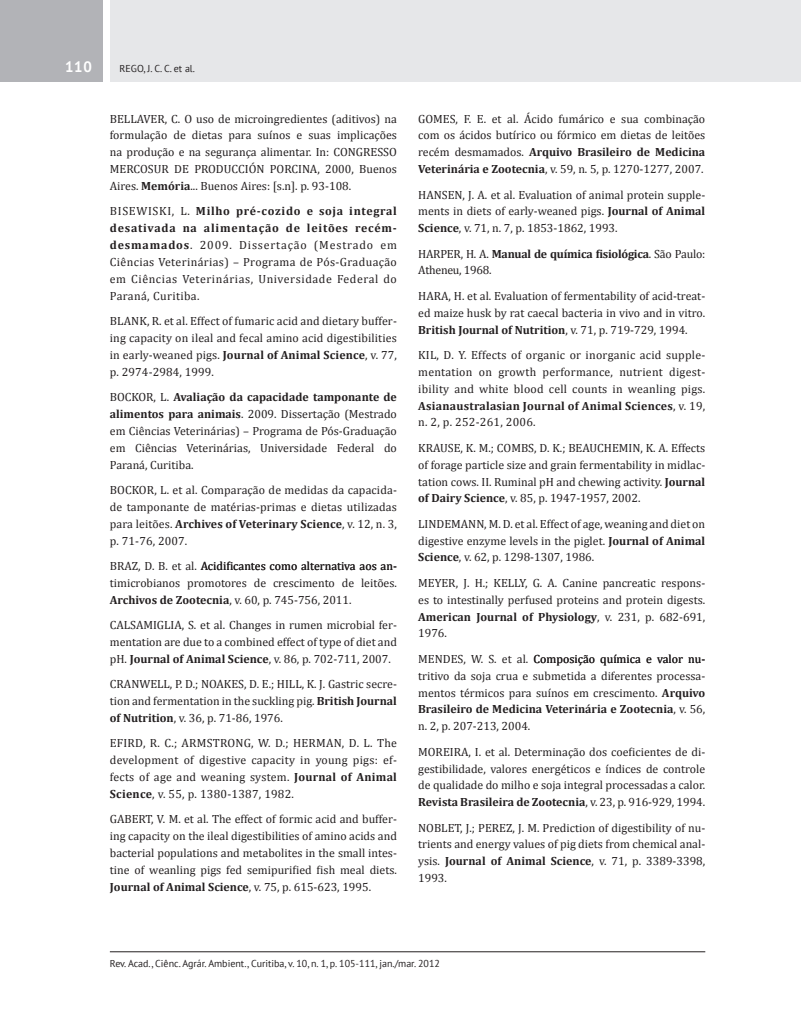
<style>
.page{position:relative;width:801px;height:1028px;background:#fff}
.page>*{position:absolute;margin:0;border:0;box-sizing:border-box;transform-origin:0 0}
.t1{font:700 15px "PT Sans";color:#fff}
.Referências{font:11.88px/16.9px "Cambria";color:#231f20;text-align:justify}
.Referências-2{font:11.88px/16.9px "Cambria";letter-spacing:-.02em;color:#231f20}
.t2{font:10px "PT Sans";color:#231f20}
.s1{font-weight:700}
</style>
<div class="page">
<div style="left:783px;top:0;width:18px;height:82px;background:#e6e7e9"></div>
<div style="left:110px;top:0;width:673px;height:82px;background:#e6e7e9"></div>
<div style="left:0;top:0;width:103px;height:82px;background:#b2b3b7"></div>
<hr style="left:110px;top:951px;width:595px;height:1px;background:#231f20">
<p class="t1" style="left:65px;top:57px;width:29px">110</p>
<p class="t2" style="left:120px;top:62px;width:77px">REGO, J. C. C. et al.</p>
<p class="Referências" style="left:110px;top:110px;width:289px">BELLAVER, C. O uso de microingredientes (aditivos) na formulação de dietas para suínos e suas implicações na produção e na segurança alimentar. In: CONGRESSO MERCOSUR DE PRODUCCIÓN PORCINA, 2000, Buenos Aires. <span class="s1">Memória</span>... Buenos Aires: [s.n]. p. 93-108.</p>
<p class="Referências" style="left:110px;top:203px;width:289px">BISEWISKI, L. <span class="s1">Milho pré-cozido e soja integral desativada na alimentação de leitões recém&shy;desmamados</span>. 2009. Dissertação (Mestrado em Ciências Veterinárias) – Programa de Pós-Graduação em Ciências Veterinárias, Universidade Federal do Paraná, Curitiba.</p>
<p class="Referências" style="left:110px;top:312px;width:289px">BLANK, R. et al. Effect of fumaric acid and dietary buffer&shy;ing capacity on ileal and fecal amino acid digestibilities in early-weaned pigs. <span class="s1">Journal of Animal Science</span>, v. 77, p. 2974-2984, 1999.</p>
<p class="Referências" style="left:110px;top:388px;width:289px">BOCKOR, L. <span class="s1">Avaliação da capacidade tamponante de alimentos para animais</span>. 2009. Dissertação (Mestrado em Ciências Veterinárias) – Programa de Pós-Graduação em Ciências Veterinárias, Universidade Federal do Paraná, Curitiba.</p>
<p class="Referências" style="left:110px;top:481px;width:289px">BOCKOR, L. et al. Comparação de medidas da capacida&shy;de tamponante de matérias-primas e dietas utilizadas para leitões. <span class="s1">Archives of Veterinary Science</span>, v. 12, n. 3, p. 71-76, 2007.</p>
<p class="Referências" style="left:110px;top:557px;width:289px">BRAZ, D. B. et al. Acidificantes como alternativa aos an&shy;timicrobianos promotores de crescimento de leitões.<br><span class="s1">Archivos de Zootecnia</span>, v. 60, p. 745-756, 2011.</p>
<p class="Referências" style="left:110px;top:616px;width:289px">CALSAMIGLIA, S. et al. Changes in rumen microbial fer&shy;mentation are due to a combined effect of type of diet and pH. <span class="s1">Journal of Animal Science</span>, v. 86, p. 702-711, 2007.</p>
<p class="Referências" style="left:110px;top:675px;width:289px">CRANWELL, P. D.; NOAKES, D. E.; HILL, K. J. Gastric secre&shy;tion and fermentation in the suckling pig. <span class="s1">British Journal of Nutrition</span>, v. 36, p. 71-86, 1976.</p>
<p class="Referências" style="left:110px;top:734px;width:289px">EFIRD, R. C.; ARMSTRONG, W. D.; HERMAN, D. L. The development of digestive capacity in young pigs: ef&shy;fects of age and weaning system. <span class="s1">Journal of Animal Science</span>, v. 55, p. 1380-1387, 1982.</p>
<p class="Referências" style="left:110px;top:810px;width:289px">GABERT, V. M. et al. The effect of formic acid and buffer&shy;ing capacity on the ileal digestibilities of amino acids and bacterial populations and metabolites in the small intes&shy;tine of weanling pigs fed semipurified fish meal diets.<br><span class="s1">Journal of Animal Science</span>, v. 75, p. 615-623, 1995.</p>
<p class="Referências" style="left:418px;top:110px;width:289px">GOMES, F. E. et al. Ácido fumárico e sua combinação com os ácidos butírico ou fórmico em dietas de leitões recém desmamados. <span class="s1">Arquivo Brasileiro de Medicina Veterinária e Zootecnia</span>, v. 59, n. 5, p. 1270-1277, 2007.</p>
<p class="Referências" style="left:418px;top:186px;width:289px">HANSEN, J. A. et al. Evaluation of animal protein supple&shy;ments in diets of early-weaned pigs. <span class="s1">Journal of Animal Science</span>, v. 71, n. 7, p. 1853-1862, 1993.</p>
<p class="Referências-2" style="left:418px;top:245px;width:289px">HARPER, H. A. <span class="s1">Manual de química fisiológica</span>. São Paulo:<br>Atheneu, 1968.</p>
<p class="Referências" style="left:418px;top:287px;width:289px">HARA, H. et al. Evaluation of fermentability of acid-treat&shy;ed maize husk by rat caecal bacteria in vivo and in vitro.<br><span class="s1">British Journal of Nutrition</span>, v. 71, p. 719-729, 1994.</p>
<p class="Referências" style="left:418px;top:346px;width:289px">KIL, D. Y. Effects of organic or inorganic acid supple&shy;mentation on growth performance, nutrient digest&shy;ibility and white blood cell counts in weanling pigs.<br><span class="s1">Asianaustralasian Journal of Animal Sciences</span>, v. 19, n. 2, p. 252-261, 2006.</p>
<p class="Referências" style="left:418px;top:439px;width:289px">KRAUSE, K. M.; COMBS, D. K.; BEAUCHEMIN, K. A. Effects of forage particle size and grain fermentability in midlac&shy;tation cows. II. Ruminal pH and chewing activity. <span class="s1">Journal of Dairy Science</span>, v. 85, p. 1947-1957, 2002.</p>
<p class="Referências" style="left:418px;top:515px;width:288px">LINDEMANN, M. D. et al. Effect of age, weaning and diet on digestive enzyme levels in the piglet. <span class="s1">Journal of Animal Science</span>, v. 62, p. 1298-1307, 1986.</p>
<p class="Referências" style="left:418px;top:574px;width:289px">MEYER, J. H.; KELLY, G. A. Canine pancreatic respons&shy;es to intestinally perfused proteins and protein digests.<br><span class="s1">American Journal of Physiology</span>, v. 231, p. 682-691, 1976.</p>
<p class="Referências" style="left:418px;top:650px;width:289px">MENDES, W. S. et al. Composição química e valor nu&shy;tritivo da soja crua e submetida a diferentes processa&shy;mentos térmicos para suínos em crescimento. <span class="s1">Arquivo Brasileiro de Medicina Veterinária e Zootecnia</span>, v. 56, n. 2, p. 207-213, 2004.</p>
<p class="Referências" style="left:418px;top:743px;width:289px">MOREIRA, I. et al. Determinação dos coeficientes de di&shy;gestibilidade, valores energéticos e índices de controle de qualidade do milho e soja integral processadas a calor.<br><span class="s1">Revista Brasileira de Zootecnia</span>, v. 23, p. 916-929, 1994.</p>
<p class="Referências" style="left:418px;top:819px;width:289px">NOBLET, J.; PEREZ, J. M. Prediction of digestibility of nu&shy;trients and energy values of pig diets from chemical anal&shy;ysis. <span class="s1">Journal of Animal Science</span>, v. 71, p. 3389-3398, 1993.</p>
<p class="t2" style="left:110px;top:956px;width:331px">Rev. Acad., Ciênc. Agrár. Ambient., Curitiba, v. 10, n. 1, p. 105-111, jan./mar. 2012</p>
</div>
